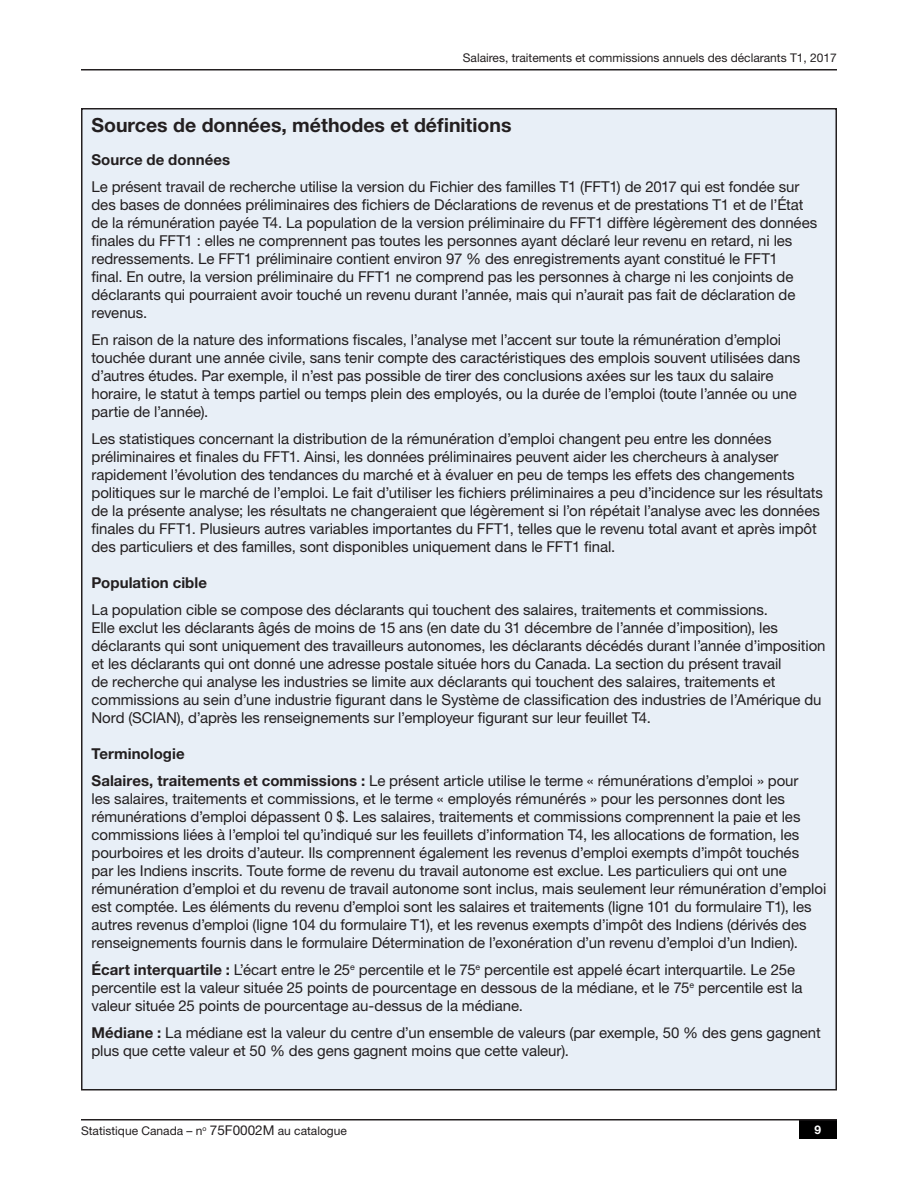
<style>
.page{position:relative;width:918px;height:1188px;background:#fff}
.page>*{position:absolute;margin:0;border:0;box-sizing:border-box;transform-origin:0 0}
.t1{font:700 19.5px "Helvetica Neue LT Std";color:#231f20}
.t2{font:15px/18px "Helvetica Neue LT Std";letter-spacing:-.005em;color:#231f20}
.t3{font:700 15px "Helvetica Neue LT Std";letter-spacing:.005em;color:#231f20}
.t4{font:12px "Helvetica Neue LT Std";color:#231f20}
.t5{font:700 12px "Helvetica Neue LT Std";color:#fff}
.s1{font-weight:700}
.s2{font-size:13.5px}
</style>
<div class="page">
<div style="left:82px;top:109px;width:754px;height:981px;background:#e8eff7"></div>
<div style="left:799px;top:1120px;width:38px;height:19px;background:#000"></div>
<hr style="left:81px;top:1119px;width:756px;height:1px;background:#231f20">
<hr style="left:81px;top:69px;width:756px;height:1px;background:#231f20">
<p class="t4" style="left:463px;top:51px;width:376px">Salaires, traitements et commissions annuels des déclarants T1, 2017</p>
<h1 class="t1" style="left:92px;top:113px;width:421px">Sources de données, méthodes et définitions</h1>
<p class="t3" style="left:92px;top:151px;width:140px">Source de données</p>
<p class="t2" style="left:92px;top:178px;width:727px">Le présent travail de recherche utilise la version du Fichier des familles T1 (FFT1) de 2017 qui est fondée sur des bases de données préliminaires des fichiers de Déclarations de revenus et de prestations T1 et de l’État de la rémunération payée T4. La population de la version préliminaire du FFT1 diffère légèrement des données finales du FFT1 : elles ne comprennent pas toutes les personnes ayant déclaré leur revenu en retard, ni les redressements. Le FFT1 préliminaire contient environ 97 % des enregistrements ayant constitué le FFT1<br>final. En outre, la version préliminaire du FFT1 ne comprend pas les personnes à charge ni les conjoints de déclarants qui pourraient avoir touché un revenu durant l’année, mais qui n’aurait pas fait de déclaration de revenus.</p>
<p class="t2" style="left:92px;top:331px;width:710px">En raison de la nature des informations fiscales, l’analyse met l’accent sur toute la rémunération d’emploi touchée durant une année civile, sans tenir compte des caractéristiques des emplois souvent utilisées dans d’autres études. Par exemple, il n’est pas possible de tirer des conclusions axées sur les taux du salaire horaire, le statut à temps partiel ou temps plein des employés, ou la durée de l’emploi (toute l’année ou une partie de l’année).</p>
<p class="t2" style="left:92px;top:430px;width:733px">Les statistiques concernant la distribution de la rémunération d’emploi changent peu entre les données préliminaires et finales du FFT1. Ainsi, les données préliminaires peuvent aider les chercheurs à analyser rapidement l’évolution des tendances du marché et à évaluer en peu de temps les effets des changements politiques sur le marché de l’emploi. Le fait d’utiliser les fichiers préliminaires a peu d’incidence sur les résultats de la présente analyse; les résultats ne changeraient que légèrement si l’on répétait l’analyse avec les données finales du FFT1. Plusieurs autres variables importantes du FFT1, telles que le revenu total avant et après impôt des particuliers et des familles, sont disponibles uniquement dans le FFT1 final.</p>
<p class="t3" style="left:92px;top:574px;width:117px">Population cible</p>
<p class="t2" style="left:92px;top:601px;width:736px">La population cible se compose des déclarants qui touchent des salaires, traitements et commissions.<br>Elle exclut les déclarants âgés de moins de 15 ans (en date du 31 décembre de l’année d’imposition), les déclarants qui sont uniquement des travailleurs autonomes, les déclarants décédés durant l’année d’imposition et les déclarants qui ont donné une adresse postale située hors du Canada. La section du présent travail<br>de recherche qui analyse les industries se limite aux déclarants qui touchent des salaires, traitements et commissions au sein d’une industrie figurant dans le Système de classification des industries de l’Amérique du Nord (SCIAN), d’après les renseignements sur l’employeur figurant sur leur feuillet T4.</p>
<p class="t2" style="left:92px;top:740px;width:709px;line-height:27px"><span class="s1">Terminologie<br>Salaires, traitements et commissions :</span> Le présent article utilise le terme « rémunérations d’emploi » pour</p>
<p class="t2" style="left:92px;top:790px;width:736px">les salaires, traitements et commissions, et le terme « employés rémunérés » pour les personnes dont les rémunérations d’emploi dépassent 0 $. Les salaires, traitements et commissions comprennent la paie et les commissions liées à l’emploi tel qu’indiqué sur les feuillets d’information T4, les allocations de formation, les pourboires et les droits d’auteur. Ils comprennent également les revenus d’emploi exempts d’impôt touchés<br>par les Indiens inscrits. Toute forme de revenu du travail autonome est exclue. Les particuliers qui ont une rémunération d’emploi et du revenu de travail autonome sont inclus, mais seulement leur rémunération d’emploi est comptée. Les éléments du revenu d’emploi sont les salaires et traitements (ligne 101 du formulaire T1), les autres revenus d’emploi (ligne 104 du formulaire T1), et les revenus exempts d’impôt des Indiens (dérivés des renseignements fournis dans le formulaire Détermination de l’exonération d’un revenu d’emploi d’un Indien).</p>
<p class="t2" style="left:91px;top:961px;width:713px"><span class="s1">Écart interquartile :</span> L’écart entre le 25<sup>e</sup> percentile et le 75<sup>e</sup> percentile est appelé écart interquartile. Le 25e percentile est la valeur située 25 points de pourcentage en dessous de la médiane, et le 75<sup>e</sup> percentile est la valeur située 25 points de pourcentage au-dessus de la médiane.</p>
<p class="t2" style="left:91px;top:1024px;width:731px"><span class="s1">Médiane :</span> La médiane est la valeur du centre d’un ensemble de valeurs (par exemple, 50 % des gens gagnent plus que cette valeur et 50 % des gens gagnent moins que cette valeur).</p>
<p class="t4" style="left:81px;top:1123px;width:267px">Statistique Canada – n<sup>o</sup> <span class="s2">75F0002M</span> au catalogue</p>
<p class="t5" style="left:814px;top:1122px;width:8px">9</p>
</div>
